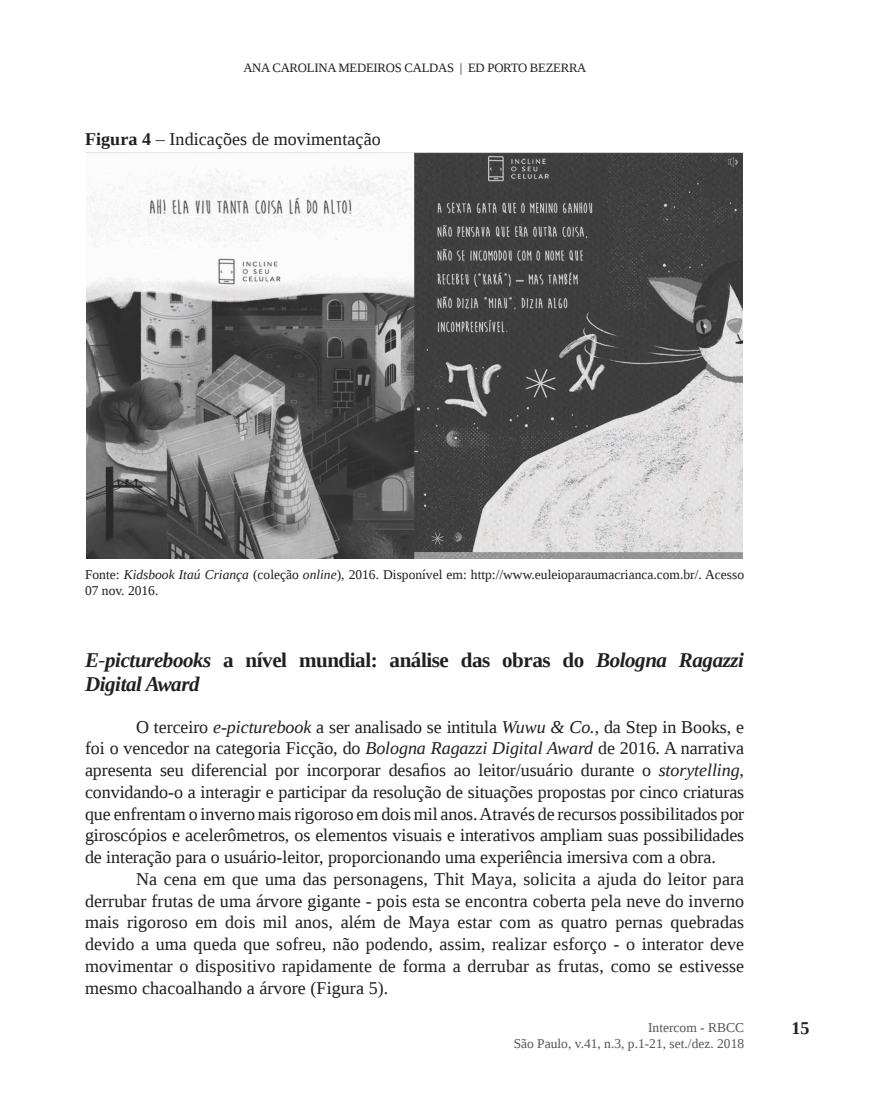
<style>
.page{position:relative;width:893px;height:1106px;background:#fff}
.page>*{position:absolute;margin:0;border:0;box-sizing:border-box;transform-origin:0 0}
.T1{font:italic 700 21px/24px "Liberation Serif";letter-spacing:-.02em;color:#231f20}
.PN_-5{font:18px/21.8px "Liberation Serif";letter-spacing:-.005em;color:#231f20;text-align:justify}
.PN{font:18px/21.8px "Liberation Serif";letter-spacing:.005em;color:#231f20;text-align:justify}
.Tf{font:18px "Liberation Serif";letter-spacing:.005em;color:#231f20}
.t1{font:700 18px "Liberation Serif";color:#231f20}
.Fon{font:13.5px/16.2px "Liberation Serif";color:#231f20}
.t2{font:13.5px/16.2px "Liberation Serif";color:#57585a;text-align:right}
.t3{font:12.75px "Liberation Serif";letter-spacing:-.02em;color:#231f20}
.s1{font-weight:700}
.s2{font-style:italic}
.s3{font-style:normal}
</style>
<div class="page">
<img style="left:87px;top:153px;width:655px;height:405px">
<p class="t3" style="left:243px;top:60px;width:345px">ANA CAROLINA MEDEIROS CALDAS | ED PORTO BEZERRA</p>
<p class="Tf" style="left:85px;top:127px;width:297px"><span class="s1">Figura 4</span> – Indicações de movimentação</p>
<p class="Fon" style="left:85px;top:566px;width:661px">Fonte: <span class="s2">Kidsbook Itaú Criança</span> (coleção <span class="s2">online</span>), 2016. Disponível em: http://www.euleioparaumacrianca.com.br/. Acesso<br>07 nov. 2016.</p>
<p class="T1" style="left:85px;top:648px;width:661px">E-picturebooks <span class="s3">a nível mundial: análise das obras do</span> Bologna Ragazzi<br>Digital Award</p>
<p class="PN_-5" style="left:85px;top:715px;width:661px;text-indent:51px">O terceiro <span class="s2">e-picturebook</span> a ser analisado se intitula <span class="s2">Wuwu &amp; Co.</span>, da Step in Books, e foi o vencedor na categoria Ficção, do <span class="s2">Bologna Ragazzi Digital Award</span> de 2016. A narrativa apresenta seu diferencial por incorporar desafios ao leitor/usuário durante o <span class="s2">storytelling</span>, convidando-o a interagir e participar da resolução de situações propostas por cinco criaturas que enfrentam o inverno mais rigoroso em dois mil anos. Através de recursos possibilitados por giroscópios e acelerômetros, os elementos visuais e interativos ampliam suas possibilidades de interação para o usuário-leitor, proporcionando uma experiência imersiva com a obra.</p>
<p class="PN" style="left:85px;top:868px;width:661px;text-indent:51px">Na cena em que uma das personagens, Thit Maya, solicita a ajuda do leitor para derrubar frutas de uma árvore gigante - pois esta se encontra coberta pela neve do inverno mais rigoroso em dois mil anos, além de Maya estar com as quatro pernas quebradas devido a uma queda que sofreu, não podendo, assim, realizar esforço - o interator deve movimentar o dispositivo rapidamente de forma a derrubar as frutas, como se estivesse mesmo chacoalhando a árvore (Figura 5).</p>
<p class="t2" style="left:514px;top:1018px;width:232px">Intercom - RBCC<br>São Paulo, v.41, n.3, p.1-21, set./dez. 2018</p>
<p class="t1" style="left:791px;top:1016px;width:19px">15</p>
</div>
